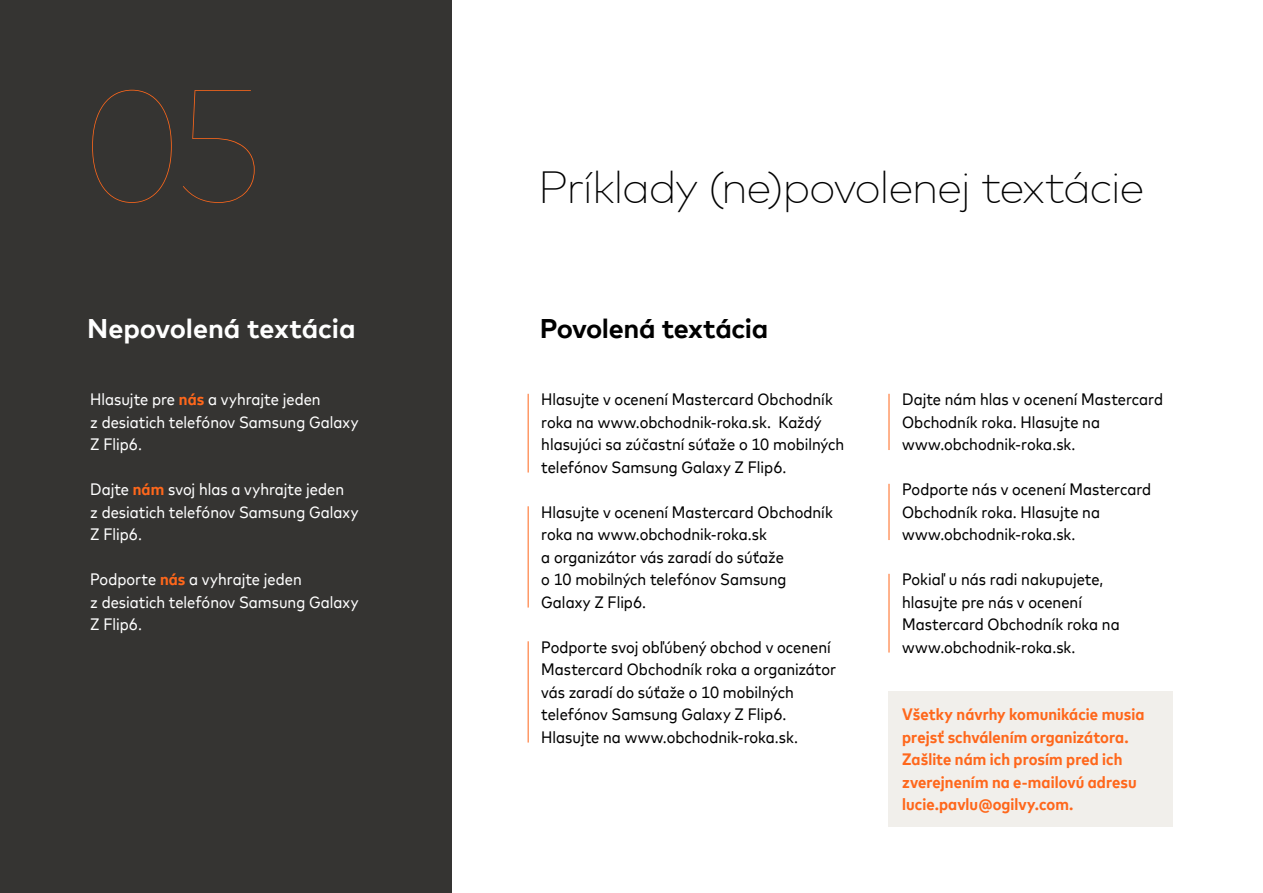
<style>
.page{position:relative;width:1263px;height:893px;background:#fff}
.page>*{position:absolute;margin:0;border:0;box-sizing:border-box;transform-origin:0 0}
.t1{font:100 160.5px "Mark Offc For MC";color:#ff671b}
.t2{font:200 45px "Mark Offc For MC";letter-spacing:-.035em;color:#000}
.t3{font:700 27px "Mark Offc For MC";letter-spacing:-.005em;color:#fff}
.t4{font:700 27px "Mark Offc For MC";letter-spacing:-.015em;color:#000}
.t5{font:16.5px/22.5px "Mark For MC Nrw";color:#000}
.t6{font:16.5px/22.5px "Mark For MC Nrw";color:#fff}
.t7{font:700 16.5px/22.5px "Mark For MC Nrw";letter-spacing:.005em;color:#ff671b}
.s1{font-weight:700;color:#ff671b}
</style>
<div class="page">
<div style="left:889px;top:692px;width:284px;height:135px;background:#f1efeb"></div>
<div style="left:0;top:0;width:451px;height:893px;background:#353432"></div>
<hr style="left:889px;top:574px;width:1px;height:79px;background:#ff671b">
<hr style="left:528px;top:394px;width:1px;height:79px;background:#ff671b">
<hr style="left:528px;top:506px;width:1px;height:102px;background:#ff671b">
<hr style="left:528px;top:641px;width:1px;height:102px;background:#ff671b">
<hr style="left:889px;top:484px;width:1px;height:56px;background:#ff671b">
<hr style="left:889px;top:394px;width:1px;height:56px;background:#ff671b">
<h1 class="t1" style="left:84px;top:32px;width:186px">05</h1>
<h2 class="t2" style="left:538px;top:153px;width:608px">Príklady (ne)povolenej textácie</h2>
<h3 class="t3" style="left:87px;top:307px;width:270px">Nepovolená textácia</h3>
<h3 class="t4" style="left:540px;top:307px;width:230px">Povolená textácia</h3>
<p class="t6" style="left:90px;top:387px;width:270px">Hlasujte pre <span class="s1">nás</span> a vyhrajte jeden<br>z desiatich telefónov Samsung Galaxy<br>Z Flip6.</p>
<p class="t6" style="left:90px;top:477px;width:270px">Dajte <span class="s1">nám</span> svoj hlas a vyhrajte jeden<br>z desiatich telefónov Samsung Galaxy<br>Z Flip6.</p>
<p class="t6" style="left:90px;top:567px;width:270px">Podporte <span class="s1">nás</span> a vyhrajte jeden<br>z desiatich telefónov Samsung Galaxy<br>Z Flip6.</p>
<p class="t5" style="left:541px;top:387px;width:304px">Hlasujte v ocenení Mastercard Obchodník roka na www.obchodnik-roka.sk. Každý hlasujúci sa zúčastní súťaže o 10 mobilných telefónov Samsung Galaxy Z Flip6.</p>
<p class="t5" style="left:541px;top:499px;width:293px">Hlasujte v ocenení Mastercard Obchodník roka na www.obchodnik-roka.sk<br>a organizátor vás zaradí do súťaže<br>o 10 mobilných telefónov Samsung<br>Galaxy Z Flip6.</p>
<p class="t5" style="left:541px;top:634px;width:296px">Podporte svoj obľúbený obchod v ocenení Mastercard Obchodník roka a organizátor vás zaradí do súťaže o 10 mobilných telefónov Samsung Galaxy Z Flip6.<br>Hlasujte na www.obchodnik-roka.sk.</p>
<p class="t5" style="left:902px;top:387px;width:262px">Dajte nám hlas v ocenení Mastercard<br>Obchodník roka. Hlasujte na www.obchodnik-roka.sk.</p>
<p class="t5" style="left:902px;top:477px;width:251px">Podporte nás v ocenení Mastercard<br>Obchodník roka. Hlasujte na www.obchodnik-roka.sk.</p>
<p class="t5" style="left:902px;top:567px;width:219px">Pokiaľ u nás radi nakupujete, hlasujte pre nás v ocenení<br>Mastercard Obchodník roka na www.obchodnik-roka.sk.</p>
<p class="t7" style="left:902px;top:702px;width:244px">Všetky návrhy komunikácie musia prejsť schválením organizátora.<br>Zašlite nám ich prosím pred ich zverejnením na e-mailovú adresu lucie.pavlu@ogilvy.com.</p>
</div>
